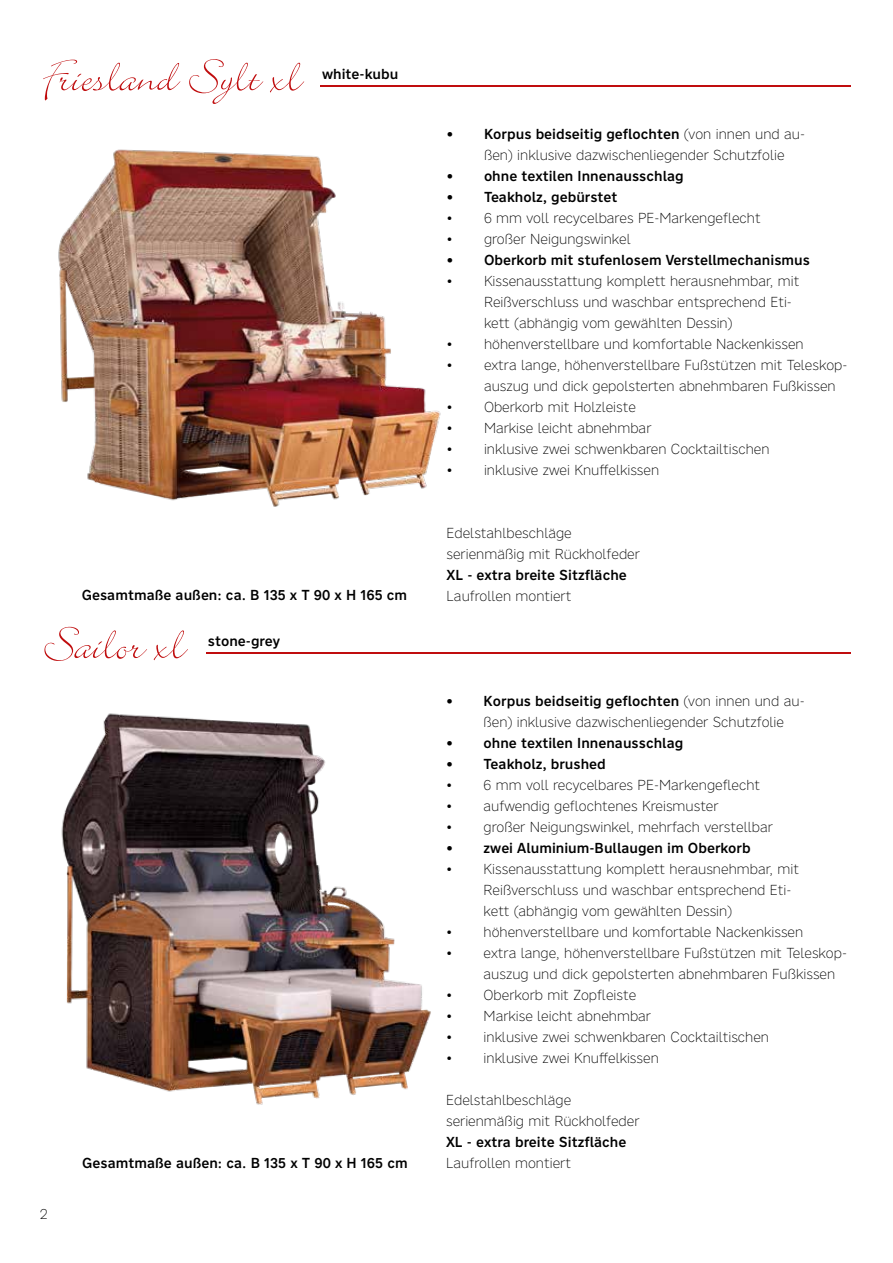
<style>
.page{position:relative;width:893px;height:1263px;background:#fff}
.page>*{position:absolute;margin:0;border:0;box-sizing:border-box;transform-origin:0 0}
.t1{font:51px "Bickley Script";color:#c00d0e}
.t2{font:200 14.25px/21px "Nort";color:#000}
.t3{font:500 14.25px "Nort";color:#000}
.s1{font-weight:500}
</style>
<div class="page">
<img style="left:58px;top:149px;width:383px;height:358px">
<hr style="left:320px;top:85px;width:531px;height:1px;background:#c00d0e">
<img style="left:61px;top:713px;width:370px;height:392px">
<hr style="left:206px;top:653px;width:645px;height:1px;background:#c00d0e">
<h1 class="t1" style="left:43px;top:52px;width:260px">Friesland Sylt xl</h1>
<p class="t3" style="left:322px;top:64px;width:78px">white-kubu</p>
<p class="t2" style="left:484px;top:123px;width:323px;text-indent:-38px"><span class="s1">• Korpus beidseitig geflochten</span> (von innen und au&shy;ßen) inklusive dazwischenliegender Schutzfolie</p>
<p class="t3" style="left:446px;top:166px;width:239px">• ohne textilen Innenausschlag</p>
<p class="t3" style="left:446px;top:187px;width:173px">• Teakholz, gebürstet</p>
<p class="t2" style="left:446px;top:207px;width:316px">• 6 mm voll recycelbares PE-Markengeflecht</p>
<p class="t2" style="left:446px;top:228px;width:186px">• großer Neigungswinkel</p>
<p class="t3" style="left:446px;top:250px;width:365px">• Oberkorb mit stufenlosem Verstellmechanismus</p>
<p class="t2" style="left:484px;top:270px;width:317px;text-indent:-38px">• Kissenausstattung komplett herausnehmbar, mit<br>Reißverschluss und waschbar entsprechend Eti&shy;kett (abhängig vom gewählten Dessin)</p>
<p class="t2" style="left:446px;top:333px;width:359px">• höhenverstellbare und komfortable Nackenkissen</p>
<p class="t2" style="left:484px;top:354px;width:365px;text-indent:-38px">• extra lange, höhenverstellbare Fußstützen mit Teleskop&shy;auszug und dick gepolsterten abnehmbaren Fußkissen</p>
<p class="t2" style="left:446px;top:396px;width:191px">• Oberkorb mit Holzleiste</p>
<p class="t2" style="left:446px;top:417px;width:206px">• Markise leicht abnehmbar</p>
<p class="t2" style="left:446px;top:438px;width:325px">• inklusive zwei schwenkbaren Cocktailtischen</p>
<p class="t2" style="left:446px;top:459px;width:214px">• inklusive zwei Knuffelkissen</p>
<p class="t2" style="left:446px;top:522px;width:195px">Edelstahlbeschläge serienmäßig mit Rückholfeder</p>
<p class="t3" style="left:446px;top:565px;width:182px">XL - extra breite Sitzfläche</p>
<p class="t3" style="left:82px;top:585px;width:327px">Gesamtmaße außen: ca. B 135 x T 90 x H 165 cm</p>
<p class="t2" style="left:446px;top:585px;width:126px">Laufrollen montiert</p>
<h1 class="t1" style="left:42px;top:619px;width:144px">Sailor xl</h1>
<p class="t3" style="left:208px;top:632px;width:73px">stone-grey</p>
<p class="t2" style="left:484px;top:690px;width:323px;text-indent:-38px"><span class="s1">• Korpus beidseitig geflochten</span> (von innen und au&shy;ßen) inklusive dazwischenliegender Schutzfolie</p>
<p class="t3" style="left:446px;top:734px;width:239px">• ohne textilen Innenausschlag</p>
<p class="t3" style="left:446px;top:755px;width:161px">• Teakholz, brushed</p>
<p class="t2" style="left:446px;top:774px;width:316px">• 6 mm voll recycelbares PE-Markengeflecht</p>
<p class="t2" style="left:446px;top:795px;width:274px">• aufwendig geflochtenes Kreismuster</p>
<p class="t2" style="left:446px;top:816px;width:328px">• großer Neigungswinkel, mehrfach verstellbar</p>
<p class="t3" style="left:446px;top:839px;width:306px">• zwei Aluminium-Bullaugen im Oberkorb</p>
<p class="t2" style="left:484px;top:858px;width:317px;text-indent:-38px">• Kissenausstattung komplett herausnehmbar, mit<br>Reißverschluss und waschbar entsprechend Eti&shy;kett (abhängig vom gewählten Dessin)</p>
<p class="t2" style="left:446px;top:921px;width:359px">• höhenverstellbare und komfortable Nackenkissen</p>
<p class="t2" style="left:484px;top:942px;width:365px;text-indent:-38px">• extra lange, höhenverstellbare Fußstützen mit Teleskop&shy;auszug und dick gepolsterten abnehmbaren Fußkissen</p>
<p class="t2" style="left:446px;top:984px;width:192px">• Oberkorb mit Zopfleiste</p>
<p class="t2" style="left:446px;top:1005px;width:206px">• Markise leicht abnehmbar</p>
<p class="t2" style="left:446px;top:1026px;width:325px">• inklusive zwei schwenkbaren Cocktailtischen</p>
<p class="t2" style="left:446px;top:1047px;width:214px">• inklusive zwei Knuffelkissen</p>
<p class="t2" style="left:446px;top:1089px;width:195px">Edelstahlbeschläge serienmäßig mit Rückholfeder</p>
<p class="t3" style="left:446px;top:1133px;width:182px">XL - extra breite Sitzfläche</p>
<p class="t2" style="left:40px;top:1203px;width:9px">2</p>
<p class="t3" style="left:82px;top:1153px;width:327px">Gesamtmaße außen: ca. B 135 x T 90 x H 165 cm</p>
<p class="t2" style="left:446px;top:1152px;width:126px">Laufrollen montiert</p>
</div>
